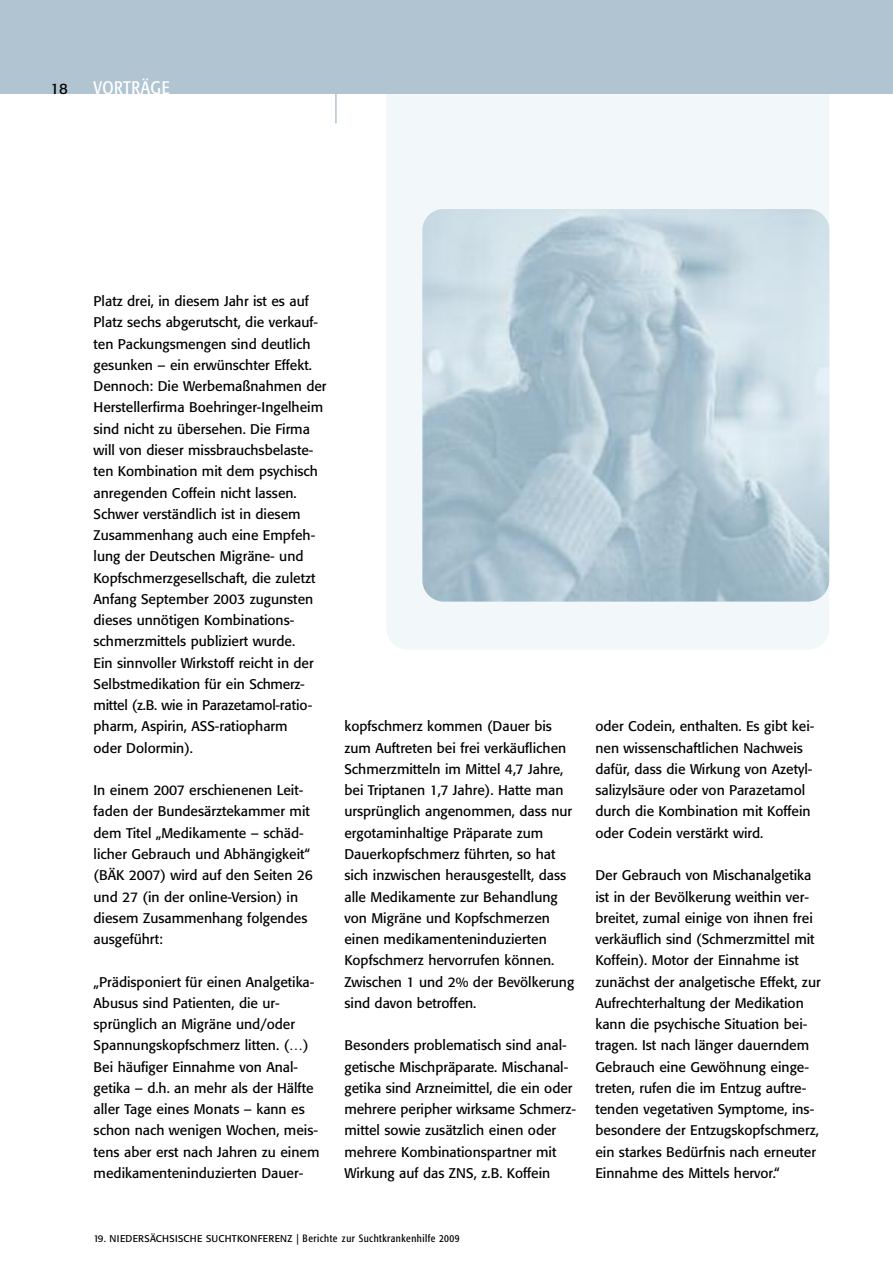
<style>
.page{position:relative;width:893px;height:1263px;background:#fff}
.page>*{position:absolute;margin:0;border:0;box-sizing:border-box;transform-origin:0 0}
.t1{font:condensed 18px "Formata";letter-spacing:.025em;color:#fff}
.t2{font:15px "Formata";color:#000}
.t3{font:13.8px/21.3px "Formata";color:#000}
.t4{font:9.75px "Formata";letter-spacing:.025em;color:#000}
.s1{font-size:10.5px}
.s2{font-stretch:condensed;font-size:10.5px}
</style>
<div class="page">
<div style="left:386px;top:51px;width:443px;height:599px;background:#f2f7fa;border-radius:21px"></div>
<div style="left:0;top:0;width:893px;height:94px;background:#b0c4d1"></div>
<hr style="left:335px;top:94px;width:2px;height:29px;background:#b0c4d1">
<img style="left:422px;top:209px;width:407px;height:392px;border-radius:21px">
<p class="t2" style="left:51px;top:82px;width:19px">18</p>
<h1 class="t1" style="left:94px;top:80px;width:78px">VORTRÄGE</h1>
<p class="t3" style="left:94px;top:292px;width:234px">Platz drei, in diesem Jahr ist es auf Platz sechs abgerutscht, die verkauf&shy;ten Packungsmengen sind deutlich gesunken – ein erwünschter Effekt.<br>Dennoch: Die Werbemaßnahmen der Herstellerfirma Boehringer-Ingelheim sind nicht zu übersehen. Die Firma will von dieser missbrauchsbelaste&shy;ten Kombination mit dem psychisch anregenden Coffein nicht lassen.<br>Schwer verständlich ist in diesem Zusammenhang auch eine Empfeh&shy;lung der Deutschen Migräne- und Kopfschmerzgesellschaft, die zuletzt Anfang September 2003 zugunsten dieses unnötigen Kombinations&shy;schmerzmittels publiziert wurde.<br>Ein sinnvoller Wirkstoff reicht in der Selbstmedikation für ein Schmerz&shy;mittel (z.B. wie in Parazetamol-ratio&shy;pharm, Aspirin, ASS-ratiopharm<br>oder Dolormin).</p>
<p class="t3" style="left:94px;top:781px;width:221px">In einem 2007 erschienenen Leit&shy;faden der Bundesärztekammer mit dem Titel „Medikamente – schäd&shy;licher Gebrauch und Abhängigkeit“ (BÄK 2007) wird auf den Seiten 26 und 27 (in der online-Version) in diesem Zusammenhang folgendes ausgeführt:</p>
<p class="t3" style="left:94px;top:972px;width:227px">„Prädisponiert für einen Analgetika-Abusus sind Patienten, die ur&shy;sprünglich an Migräne und/oder Spannungskopfschmerz litten. (…)<br>Bei häufiger Einnahme von Anal&shy;getika – d.h. an mehr als der Hälfte aller Tage eines Monats – kann es schon nach wenigen Wochen, meis&shy;tens aber erst nach Jahren zu einem medikamenteninduzierten Dauer-</p>
<p class="t3" style="left:344px;top:717px;width:231px">kopfschmerz kommen (Dauer bis zum Auftreten bei frei verkäuflichen Schmerzmitteln im Mittel 4,7 Jahre, bei Triptanen 1,7 Jahre). Hatte man ursprünglich angenommen, dass nur ergotaminhaltige Präparate zum Dauerkopfschmerz führten, so hat sich inzwischen herausgestellt, dass alle Medikamente zur Behandlung von Migräne und Kopfschmerzen einen medikamenteninduzierten Kopfschmerz hervorrufen können.<br>Zwischen 1 und 2% der Bevölkerung sind davon betroffen.</p>
<p class="t3" style="left:344px;top:1036px;width:233px">Besonders problematisch sind anal&shy;getische Mischpräparate. Mischanal&shy;getika sind Arzneimittel, die ein oder mehrere peripher wirksame Schmerz&shy;mittel sowie zusätzlich einen oder mehrere Kombinationspartner mit Wirkung auf das ZNS, z.B. Koffein</p>
<p class="t3" style="left:595px;top:717px;width:221px">oder Codein, enthalten. Es gibt kei&shy;nen wissenschaftlichen Nachweis dafür, dass die Wirkung von Azetyl&shy;salizylsäure oder von Parazetamol durch die Kombination mit Koffein oder Codein verstärkt wird.</p>
<p class="t3" style="left:595px;top:866px;width:227px">Der Gebrauch von Mischanalgetika ist in der Bevölkerung weithin ver&shy;breitet, zumal einige von ihnen frei verkäuflich sind (Schmerzmittel mit Koffein). Motor der Einnahme ist zunächst der analgetische Effekt, zur Aufrechterhaltung der Medikation kann die psychische Situation bei&shy;tragen. Ist nach länger dauerndem Gebrauch eine Gewöhnung einge&shy;treten, rufen die im Entzug auftre&shy;tenden vegetativen Symptome, ins&shy;besondere der Entzugskopfschmerz, ein starkes Bedürfnis nach erneuter Einnahme des Mittels hervor.“</p>
<p class="t4" style="left:94px;top:1234px;width:368px">19. NIEDERSÄCHSISCHE SUCHTKONFERENZ <span class="s1">|</span> <span class="s2">Berichte zur Suchtkrankenhilfe 2009</span></p>
</div>
